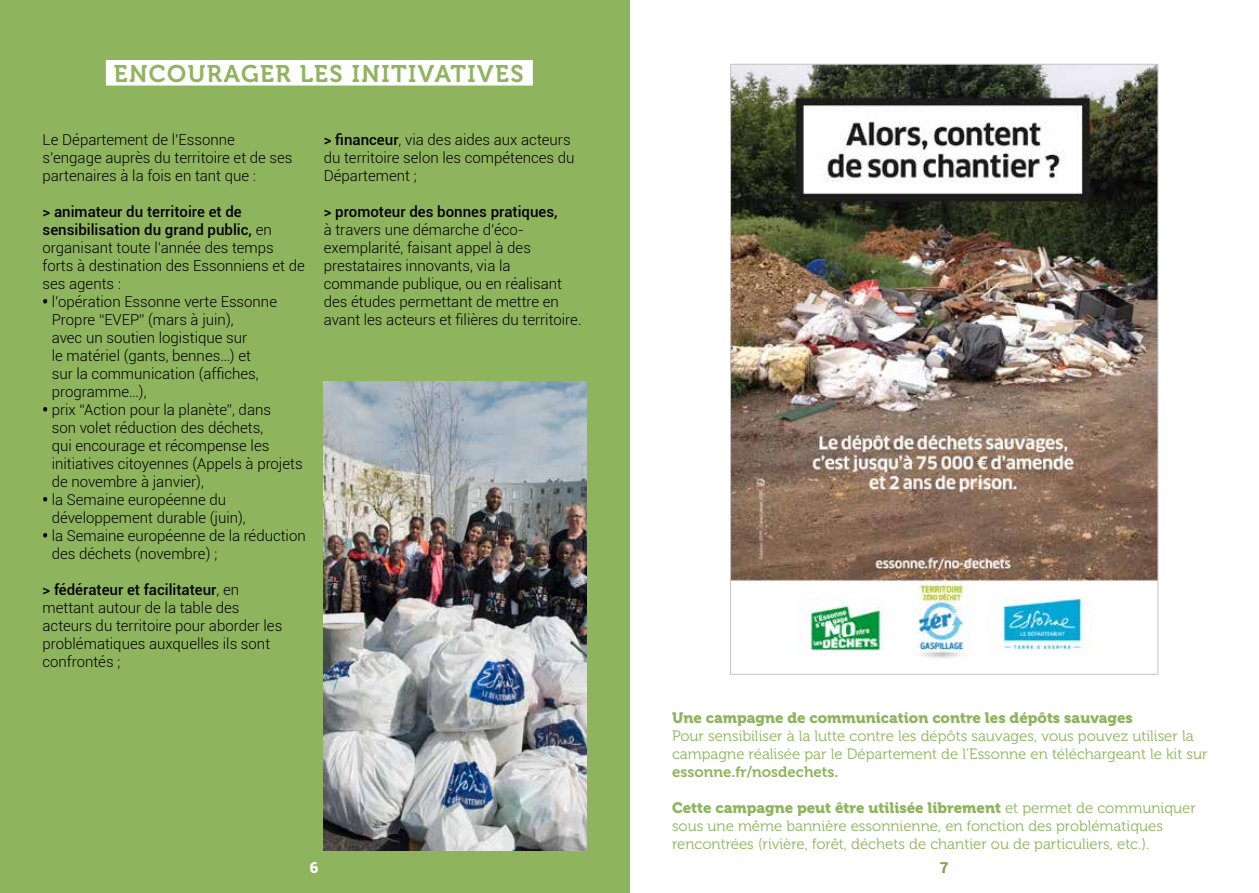
<style>
.page{position:relative;width:1259px;height:893px;background:#fff}
.page>*{position:absolute;margin:0;border:0;box-sizing:border-box;transform-origin:0 0}
.t1{font:24px "Museo 700";letter-spacing:.06em;color:#8fb45e}
.t2{font:300 15px/18px "Roboto";color:#000}
.t3{font:15px/18px "Museo 300";color:#8fb45e}
.t4{font:15px "Museo 900";color:#8fb45e}
.t5{font:500 15px "Roboto";color:#000}
.t6{font:15px "Museo 700";color:#8fb45e}
.t7{font:900 15px "Roboto";color:#fff}
.t8{font:900 15px "Roboto";color:#7ca853}
.s1{font-weight:500}
.s2{font-weight:900}
.s3{font-family:"Museo 300"}
</style>
<div class="page">
<div style="left:0;top:0;width:629px;height:893px;background:#8fb45e"></div>
<div style="left:106px;top:60px;width:427px;height:26px;background:#fff"></div>
<img style="left:324px;top:381px;width:263px;height:469px">
<img style="left:732px;top:66px;width:424px;height:592px">
<h1 class="t1" style="left:114px;top:60px;width:411px">ENCOURAGER LES INITIVATIVES</h1>
<p class="t2" style="left:43px;top:130px;width:251px">Le Département de l’Essonne s’engage auprès du territoire et de ses partenaires à la fois en tant que :</p>
<p class="t2" style="left:43px;top:202px;width:264px"><span class="s1">&gt; animateur du territoire et de sensibilisation du grand public,</span> en organisant toute l’année des temps forts à destination des Essonniens et de ses agents :</p>
<p class="t2" style="left:52px;top:292px;width:227px;text-indent:-9px"><span class="s2">•</span> l’opération Essonne verte Essonne<br>Propre “EVEP” (mars à juin),<br>avec un soutien logistique sur<br>le matériel (gants, bennes…) et<br>sur la communication (affiches, programme…),</p>
<p class="t2" style="left:52px;top:400px;width:252px;text-indent:-9px"><span class="s2">•</span> prix “Action pour la planète”, dans<br>son volet réduction des déchets,<br>qui encourage et récompense les initiatives citoyennes (Appels à projets de novembre à janvier),</p>
<p class="t2" style="left:52px;top:490px;width:195px;text-indent:-9px"><span class="s2">•</span> la Semaine européenne du développement durable (juin),</p>
<p class="t2" style="left:52px;top:526px;width:255px;text-indent:-9px"><span class="s2">•</span> la Semaine européenne de la réduction des déchets (novembre) ;</p>
<p class="t2" style="left:43px;top:580px;width:241px"><span class="s1">&gt; fédérateur et facilitateur</span>, en mettant autour de la table des acteurs du territoire pour aborder les problématiques auxquelles ils sont confrontés ;</p>
<p class="t2" style="left:324px;top:130px;width:252px"><span class="s1">&gt; financeur</span>, via des aides aux acteurs du territoire selon les compétences du<br>Département ;</p>
<p class="t5" style="left:324px;top:201px;width:235px">&gt; promoteur des bonnes pratiques,</p>
<p class="t2" style="left:324px;top:220px;width:259px">à travers une démarche d’éco&shy;exemplarité, faisant appel à des prestataires innovants, via la commande publique, ou en réalisant des études permettant de mettre en avant les acteurs et filières du territoire.</p>
<p class="t4" style="left:672px;top:709px;width:462px">Une campagne de communication contre les dépôts sauvages</p>
<p class="t3" style="left:672px;top:727px;width:537px">Pour sensibiliser à la lutte contre les dépôts sauvages, vous pouvez utiliser la campagne réalisée par le Département de l’Essonne en téléchargeant le kit sur</p>
<p class="t6" style="left:672px;top:763px;width:168px">essonne.fr/nosdechets.</p>
<p class="t4" style="left:672px;top:799px;width:525px">Cette campagne peut être utilisée librement <span class="s3">et permet de communiquer</span></p>
<p class="t3" style="left:672px;top:817px;width:492px">sous une même bannière essonnienne, en fonction des problématiques rencontrées (rivière, forêt, déchets de chantier ou de particuliers, etc.).</p>
<p class="t7" style="left:310px;top:857px;width:10px">6</p>
<p class="t8" style="left:940px;top:857px;width:10px">7</p>
</div>
